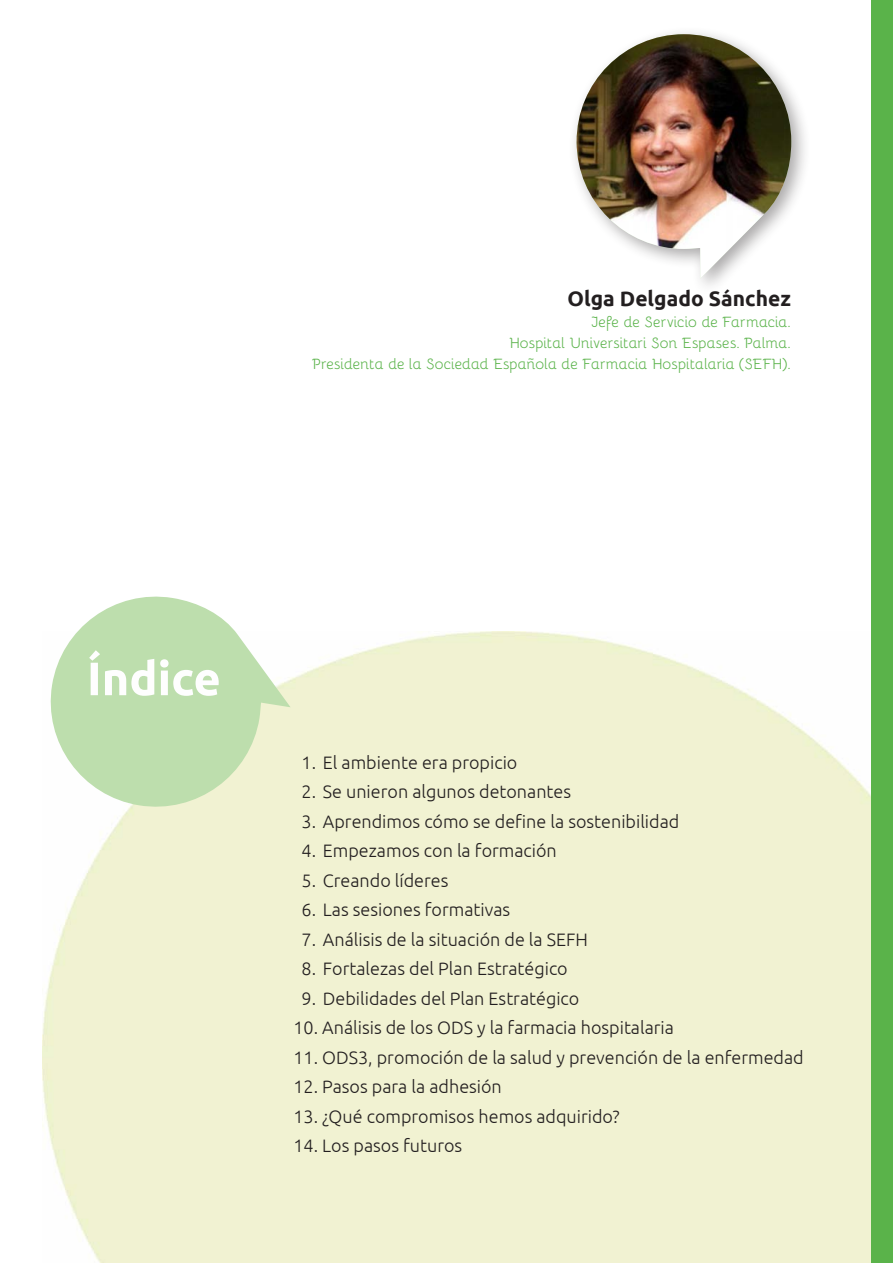
<style>
.page{position:relative;width:893px;height:1263px;background:#fff}
.page>*{position:absolute;margin:0;border:0;box-sizing:border-box;transform-origin:0 0}
.C__texto{font:700 21px "Ubuntu";color:#231f20}
.C__texto-2{font:300 18px "Ubuntu";color:#231f20}
.C__texto-3{font:15px/21px "Bellota";letter-spacing:-.01em;color:#5ab34a;text-align:right}
</style>
<div class="page">
<img style="left:43px;top:631px;width:829px;height:632px">
<div style="left:872px;top:0;width:21px;height:1263px;background:#5ab34a"></div>
<svg style="left:50px;top:596px;width:241px;height:212px;fill:#bddead"></svg>
<svg style="left:89px;top:650px;width:65px;height:46px"></svg>
<svg style="left:160px;top:659px;width:59px;height:37px"></svg>
<div style="left:568px;top:26px;width:243px;height:271px;background:#231f20;opacity:.38"></div>
<img style="left:576px;top:34px;width:215px;height:245px">
<p class="C__texto" style="left:567px;top:286px;width:225px">Olga Delgado Sánchez</p>
<p class="C__texto-3" style="left:509px;top:310px;width:283px">Jefe de Servicio de Farmacia.<br>Hospital Universitari Son Espases. Palma.</p>
<p class="C__texto-3" style="left:312px;top:352px;width:480px">Presidenta de la Sociedad Española de Farmacia Hospitalaria (SEFH).</p>
<p class="C__texto-2" style="left:302px;top:751px;width:217px">1. El ambiente era propicio</p>
<p class="C__texto-2" style="left:302px;top:781px;width:271px">2. Se unieron algunos detonantes</p>
<p class="C__texto-2" style="left:302px;top:810px;width:379px">3. Aprendimos cómo se define la sostenibilidad</p>
<p class="C__texto-2" style="left:302px;top:840px;width:257px">4. Empezamos con la formación</p>
<p class="C__texto-2" style="left:302px;top:869px;width:148px">5. Creando líderes</p>
<p class="C__texto-2" style="left:302px;top:899px;width:210px">6. Las sesiones formativas</p>
<p class="C__texto-2" style="left:302px;top:928px;width:288px">7. Análisis de la situación de la SEFH</p>
<p class="C__texto-2" style="left:302px;top:958px;width:268px">8. Fortalezas del Plan Estratégico</p>
<p class="C__texto-2" style="left:302px;top:987px;width:279px">9. Debilidades del Plan Estratégico</p>
<p class="C__texto-2" style="left:293px;top:1017px;width:382px">10. Análisis de los ODS y la farmacia hospitalaria</p>
<p class="C__texto-2" style="left:293px;top:1046px;width:512px">11. ODS3, promoción de la salud y prevención de la enfermedad</p>
<p class="C__texto-2" style="left:293px;top:1076px;width:210px">12. Pasos para la adhesión</p>
<p class="C__texto-2" style="left:293px;top:1105px;width:328px">13. ¿Qué compromisos hemos adquirido?</p>
<p class="C__texto-2" style="left:293px;top:1135px;width:170px">14. Los pasos futuros</p>
</div>
